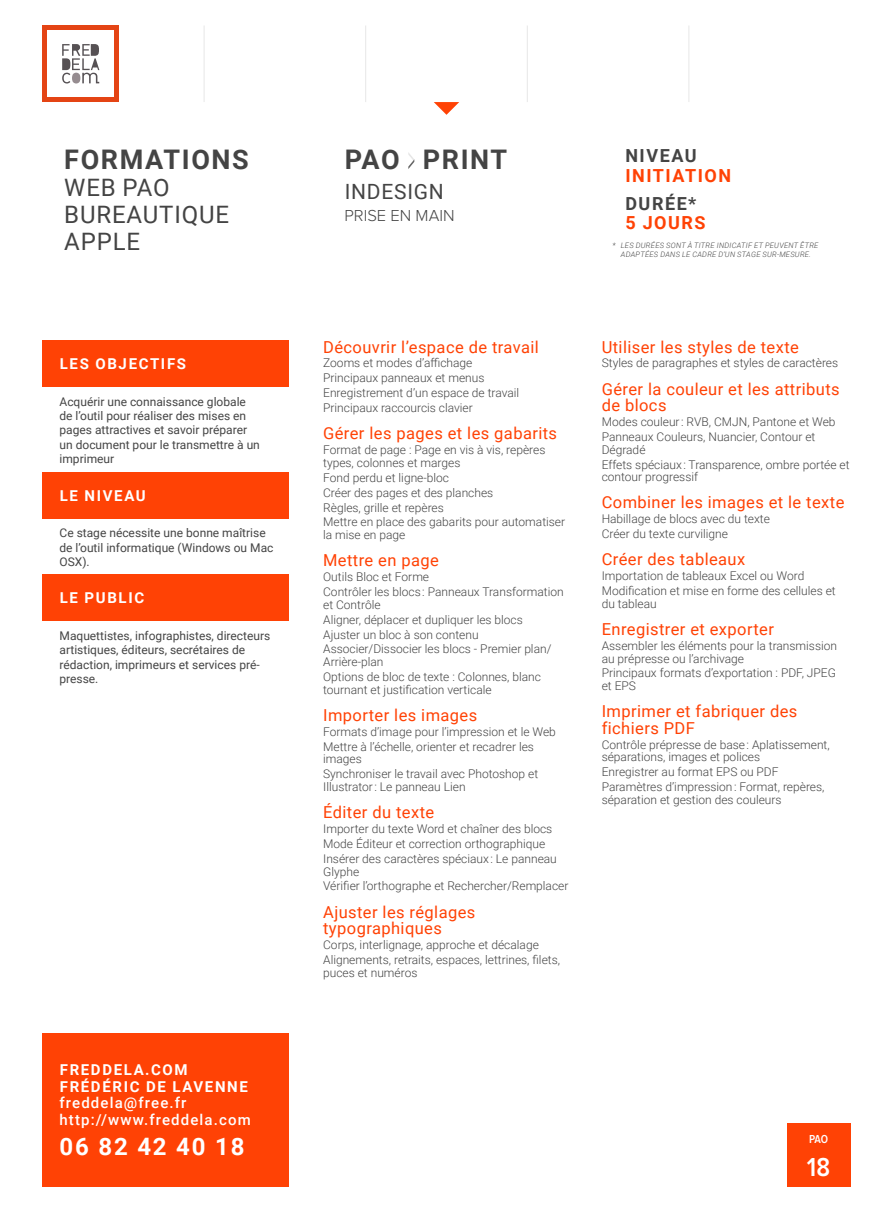
<style>
.page{position:relative;width:893px;height:1212px;background:#fff}
.page>*{position:absolute;margin:0;border:0;box-sizing:border-box;transform-origin:0 0}
.t1{font:700 27px "Roboto";letter-spacing:.06em;color:#444}
.t2{font:600 27px "Proxima Nova Cond";color:#fff}
.t3{font:24px/27px "Roboto";letter-spacing:.035em;color:#444}
.t4{font:700 24px "Roboto";letter-spacing:.075em;color:#fff}
.t5{font:21px "Roboto";letter-spacing:.035em;color:#444}
.t6{font:700 18px "Roboto";letter-spacing:.085em;color:#ff4205}
.t7{font:700 18px "Roboto";letter-spacing:.085em;color:#444}
.t8{font:16.5px/16.5px "Roboto";letter-spacing:.025em;color:#ff4205}
.t9{font:300 16.5px "Proxima Nova";color:#444}
.t10{font:700 15px/16.5px "Roboto";letter-spacing:.11em;color:#fff}
.t11{font:500 15px/16.5px "Roboto";letter-spacing:.075em;color:#fff}
.t12{font:300 12px/14.9px "Roboto";color:#444}
.t13{font:12px/14.4px "Roboto";color:#444}
.t14{font:600 12px "Proxima Nova Cond";color:#fff}
.t15{font:italic 300 7.5px/9px "Roboto";letter-spacing:.035em;color:#444;text-align:center}
</style>
<div class="page">
<div style="left:787px;top:1123px;width:63px;height:63px;background:#ff4205"></div>
<svg style="left:434px;top:102px;width:25px;height:13px"></svg>
<div style="left:43px;top:26px;width:76px;height:76px;background:#e44414"></div>
<div style="left:47px;top:30px;width:67px;height:67px;background:#fff"></div>
<svg style="left:62px;top:44px;width:37px;height:39px"></svg>
<div style="left:43px;top:1033px;width:246px;height:153px;background:#ff4205"></div>
<div style="left:43px;top:340px;width:246px;height:47px;background:#ff4205"></div>
<div style="left:43px;top:472px;width:246px;height:46px;background:#ff4205"></div>
<div style="left:43px;top:574px;width:246px;height:47px;background:#ff4205"></div>
<svg style="left:408px;top:153px;width:6px;height:16px"></svg>
<hr style="left:204px;top:26px;width:1px;height:76px;background:#e7e7e7">
<hr style="left:365px;top:26px;width:1px;height:76px;background:#e7e7e7">
<hr style="left:527px;top:26px;width:1px;height:76px;background:#e7e7e7">
<hr style="left:689px;top:26px;width:1px;height:76px;background:#e7e7e7">
<h1 class="t1" style="left:64px;top:141px;width:186px">FORMATIONS</h1>
<h2 class="t3" style="left:64px;top:173px;width:166px">WEB PAO<br>BUREAUTIQUE<br>APPLE</h2>
<p class="t10" style="left:60px;top:355px;width:128px">LES OBJECTIFS</p>
<p class="t13" style="left:60px;top:394px;width:202px">Acquérir une connaissance globale de l’outil pour réaliser des mises en pages attractives et savoir préparer un document pour le transmettre à un imprimeur</p>
<p class="t10" style="left:60px;top:487px;width:88px">LE NIVEAU</p>
<p class="t13" style="left:60px;top:525px;width:215px">Ce stage nécessite une bonne maîtrise de l’outil informatique (Windows ou Mac<br>OSX).</p>
<p class="t10" style="left:60px;top:589px;width:86px">LE PUBLIC</p>
<p class="t13" style="left:60px;top:628px;width:212px">Maquettistes, infographistes, directeurs artistiques, éditeurs, secrétaires de rédaction, imprimeurs et services pré&shy;presse.</p>
<p class="t10" style="left:60px;top:1061px;width:190px">FREDDELA.COM<br>FRÉDÉRIC DE LAVENNE</p>
<p class="t11" style="left:60px;top:1094px;width:193px">freddela@free.fr http://www.freddela.com</p>
<h2 class="t4" style="left:60px;top:1129px;width:187px">06 82 42 40 18</h2>
<h1 class="t1" style="left:345px;top:141px;width:164px">PAO PRINT</h1>
<h3 class="t5" style="left:345px;top:176px;width:100px">INDESIGN</h3>
<h3 class="t9" style="left:344px;top:206px;width:112px">PRISE EN MAIN</h3>
<h3 class="t8" style="left:323px;top:338px;width:217px">Découvrir l’espace de travail</h3>
<p class="t12" style="left:323px;top:355px;width:197px">Zooms et modes d’affichage<br>Principaux panneaux et menus<br>Enregistrement d’un espace de travail<br>Principaux raccourcis clavier</p>
<h3 class="t8" style="left:323px;top:424px;width:235px">Gérer les pages et les gabarits</h3>
<p class="t12" style="left:323px;top:443px;width:224px;line-height:12.8px">Format de page : Page en vis à vis, repères types, colonnes et marges</p>
<p class="t12" style="left:323px;top:470px;width:244px">Fond perdu et ligne-bloc<br>Créer des pages et des planches<br>Règles, grille et repères<br>Mettre en place des gabarits pour automatiser</p>
<p class="t12" style="left:323px;top:527px;width:84px">la mise en page</p>
<h3 class="t8" style="left:323px;top:551px;width:117px">Mettre en page</h3>
<p class="t12" style="left:323px;top:569px;width:242px">Outils Bloc et Forme<br>Contrôler les blocs : Panneaux Transformation</p>
<p class="t12" style="left:323px;top:597px;width:230px">et Contrôle<br>Aligner, déplacer et dupliquer les blocs<br>Ajuster un bloc à son contenu<br>Associer/Dissocier les blocs - Premier plan/</p>
<p class="t12" style="left:323px;top:654px;width:219px">Arrière-plan<br>Options de bloc de texte : Colonnes, blanc</p>
<p class="t12" style="left:323px;top:682px;width:170px">tournant et justification verticale</p>
<h3 class="t8" style="left:323px;top:706px;width:156px">Importer les images</h3>
<p class="t12" style="left:323px;top:724px;width:234px">Formats d’image pour l’impression et le Web<br>Mettre à l’échelle, orienter et recadrer les</p>
<p class="t12" style="left:323px;top:751px;width:217px">images<br>Synchroniser le travail avec Photoshop et</p>
<p class="t12" style="left:323px;top:779px;width:144px">Illustrator : Le panneau Lien</p>
<h3 class="t8" style="left:323px;top:803px;width:113px">Éditer du texte</h3>
<p class="t12" style="left:323px;top:821px;width:235px">Importer du texte Word et chaîner des blocs<br>Mode Éditeur et correction orthographique<br>Insérer des caractères spéciaux : Le panneau</p>
<p class="t12" style="left:323px;top:863px;width:247px">Glyphe<br>Vérifier l’orthographe et Rechercher/Remplacer</p>
<h3 class="t8" style="left:323px;top:903px;width:154px">Ajuster les réglages typographiques</h3>
<p class="t12" style="left:323px;top:937px;width:238px">Corps, interlignage, approche et décalage<br>Alignements, retraits, espaces, lettrines, filets,</p>
<p class="t12" style="left:323px;top:964px;width:96px">puces et numéros</p>
<h3 class="t7" style="left:625px;top:143px;width:73px">NIVEAU</h3>
<h3 class="t6" style="left:625px;top:163px;width:107px">INITIATION</h3>
<h3 class="t7" style="left:625px;top:191px;width:72px">DURÉE*</h3>
<h3 class="t6" style="left:625px;top:210px;width:82px">5 JOURS</h3>
<p class="t15" style="left:612px;top:241px;width:208px">* LES DURÉES SONT À TITRE INDICATIF ET PEUVENT ÊTRE<br>ADAPTÉES DANS LE CADRE D’UN STAGE SUR-MESURE.</p>
<h3 class="t8" style="left:602px;top:338px;width:199px">Utiliser les styles de texte</h3>
<p class="t12" style="left:602px;top:355px;width:238px">Styles de paragraphes et styles de caractères</p>
<h3 class="t8" style="left:602px;top:380px;width:239px">Gérer la couleur et les attributs de blocs</h3>
<p class="t12" style="left:602px;top:414px;width:235px">Modes couleur : RVB, CMJN, Pantone et Web<br>Panneaux Couleurs, Nuancier, Contour et</p>
<p class="t12" style="left:602px;top:441px;width:249px">Dégradé<br>Effets spéciaux : Transparence, ombre portée et</p>
<p class="t12" style="left:602px;top:469px;width:98px">contour progressif</p>
<h3 class="t8" style="left:602px;top:494px;width:244px">Combiner les images et le texte</h3>
<p class="t12" style="left:602px;top:511px;width:170px">Habillage de blocs avec du texte<br>Créer du texte curviligne</p>
<h3 class="t8" style="left:602px;top:550px;width:145px">Créer des tableaux</h3>
<p class="t12" style="left:602px;top:568px;width:236px">Importation de tableaux Excel ou Word<br>Modification et mise en forme des cellules et</p>
<p class="t12" style="left:602px;top:596px;width:57px">du tableau</p>
<h3 class="t8" style="left:602px;top:620px;width:174px">Enregistrer et exporter</h3>
<p class="t12" style="left:602px;top:639px;width:237px;line-height:12.8px">Assembler les éléments pour la transmission au prépresse ou l’archivage</p>
<p class="t12" style="left:602px;top:666px;width:236px;line-height:12.8px">Principaux formats d’exportation : PDF, JPEG et EPS</p>
<h3 class="t8" style="left:602px;top:702px;width:197px">Imprimer et fabriquer des fichiers PDF</h3>
<p class="t12" style="left:602px;top:737px;width:230px;line-height:12.8px">Contrôle prépresse de base : Aplatissement, séparations, images et polices</p>
<p class="t12" style="left:602px;top:764px;width:224px">Enregistrer au format EPS ou PDF<br>Paramètres d’impression : Format, repères,</p>
<p class="t12" style="left:602px;top:792px;width:181px">séparation et gestion des couleurs</p>
<p class="t14" style="left:809px;top:1132px;width:21px">PAO</p>
<h1 class="t2" style="left:807px;top:1151px;width:25px">18</h1>
</div>
